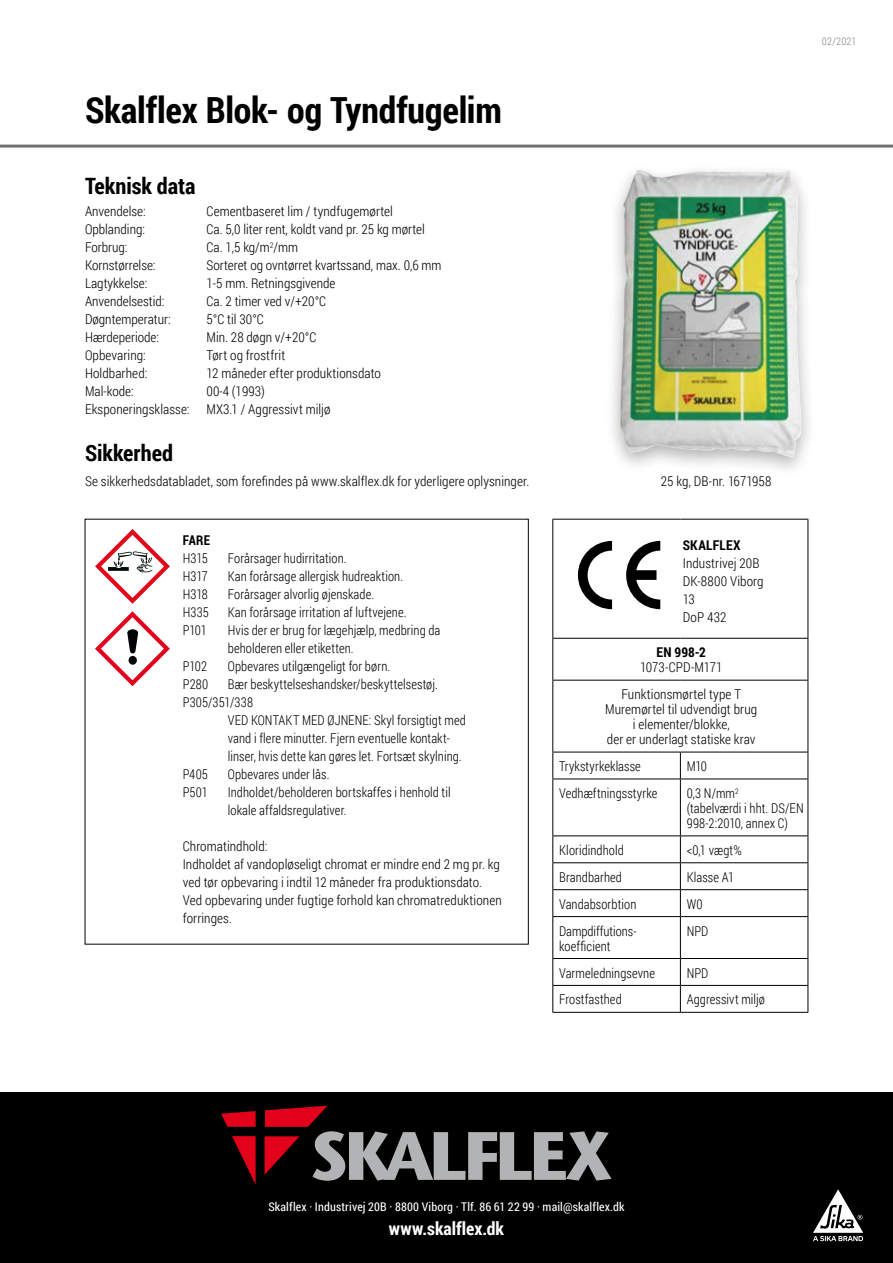
<style>
.page{position:relative;width:893px;height:1263px;background:#fff}
.page>*{position:absolute;margin:0;border:0;box-sizing:border-box;transform-origin:0 0}
.t1{font:700 36px "Roboto Condensed";letter-spacing:-.005em;color:#000}
.t2{font:700 22.5px "Roboto Condensed";color:#000}
.t3{font:700 18px "Roboto Condensed";color:#fff}
.t4{font:300 13.5px/18px "Roboto Condensed";letter-spacing:.005em;color:#000;text-align:center}
.t5{font:300 13.5px/18px "Roboto Condensed";letter-spacing:.005em;color:#000;scale:.95 1}
.t6{font:700 13.5px "Roboto Condensed";letter-spacing:.015em;color:#000}
.t7{font:700 13.5px "Roboto Condensed";letter-spacing:.015em;color:#000;scale:.95 1}
.t8{font:12px "Roboto Condensed";letter-spacing:.015em;color:#fff}
.t9{font:300 10.5px "Roboto Condensed";letter-spacing:.02em;color:#87888a}
</style>
<div class="page">
<div style="left:605px;top:163px;width:211px;height:315px;background:#000;opacity:.3"></div>
<img style="left:621px;top:170px;width:180px;height:287px">
<div style="left:0;top:1093px;width:893px;height:170px;background:#000"></div>
<svg style="left:221px;top:1111px;width:35px;height:16px"></svg>
<svg style="left:232px;top:1136px;width:24px;height:48px"></svg>
<svg style="left:265px;top:1106px;width:346px;height:75px"></svg>
<svg style="left:813px;top:1189px;width:50px;height:52px"></svg>
<hr style="left:0;top:145px;width:893px;height:3px;background:#707172">
<hr style="left:552px;top:519px;width:128px;height:1px;background:#000">
<hr style="left:552px;top:519px;width:1px;height:119px;background:#000">
<hr style="left:680px;top:519px;width:128px;height:1px;background:#000">
<hr style="left:808px;top:519px;width:1px;height:119px;background:#000">
<hr style="left:552px;top:638px;width:128px;height:1px;background:#000">
<hr style="left:552px;top:639px;width:1px;height:41px;background:#000">
<hr style="left:680px;top:638px;width:128px;height:1px;background:#000">
<hr style="left:808px;top:639px;width:1px;height:41px;background:#000">
<hr style="left:552px;top:680px;width:128px;height:1px;background:#000">
<hr style="left:552px;top:680px;width:1px;height:72px;background:#000">
<hr style="left:680px;top:680px;width:128px;height:1px;background:#000">
<hr style="left:808px;top:680px;width:1px;height:72px;background:#000">
<hr style="left:552px;top:752px;width:128px;height:1px;background:#000">
<svg style="left:552px;top:752px;width:1px;height:27px"></svg>
<hr style="left:680px;top:752px;width:128px;height:1px;background:#000">
<svg style="left:680px;top:752px;width:1px;height:27px"></svg>
<svg style="left:808px;top:752px;width:1px;height:27px"></svg>
<hr style="left:552px;top:779px;width:128px;height:1px;background:#000">
<hr style="left:552px;top:779px;width:1px;height:56px;background:#000">
<hr style="left:680px;top:779px;width:128px;height:1px;background:#000">
<hr style="left:680px;top:779px;width:1px;height:56px;background:#000">
<hr style="left:808px;top:779px;width:1px;height:56px;background:#000">
<hr style="left:552px;top:835px;width:128px;height:1px;background:#000">
<hr style="left:680px;top:835px;width:128px;height:1px;background:#000">
<hr style="left:552px;top:862px;width:128px;height:1px;background:#000">
<hr style="left:680px;top:862px;width:128px;height:1px;background:#000">
<hr style="left:552px;top:889px;width:128px;height:1px;background:#000">
<svg style="left:552px;top:836px;width:1px;height:80px"></svg>
<hr style="left:680px;top:889px;width:128px;height:1px;background:#000">
<svg style="left:680px;top:836px;width:1px;height:80px"></svg>
<svg style="left:808px;top:836px;width:1px;height:80px"></svg>
<hr style="left:552px;top:916px;width:128px;height:1px;background:#000">
<hr style="left:552px;top:917px;width:1px;height:41px;background:#000">
<hr style="left:680px;top:916px;width:128px;height:1px;background:#000">
<hr style="left:680px;top:917px;width:1px;height:41px;background:#000">
<hr style="left:808px;top:917px;width:1px;height:41px;background:#000">
<hr style="left:552px;top:958px;width:128px;height:1px;background:#000">
<hr style="left:680px;top:958px;width:128px;height:1px;background:#000">
<hr style="left:552px;top:985px;width:128px;height:1px;background:#000">
<svg style="left:552px;top:959px;width:1px;height:53px"></svg>
<hr style="left:680px;top:985px;width:128px;height:1px;background:#000">
<svg style="left:680px;top:959px;width:1px;height:53px"></svg>
<svg style="left:808px;top:959px;width:1px;height:53px"></svg>
<hr style="left:552px;top:1012px;width:128px;height:1px;background:#000">
<hr style="left:680px;top:1012px;width:128px;height:1px;background:#000">
<svg style="left:578px;top:541px;width:34px;height:68px"></svg>
<svg style="left:626px;top:541px;width:34px;height:68px"></svg>
<svg style="left:95px;top:529px;width:75px;height:75px"></svg>
<svg style="left:95px;top:611px;width:75px;height:75px"></svg>
<h1 class="t1" style="left:85px;top:85px;width:418px">Skalflex Blok- og Tyndfugelim</h1>
<h2 class="t2" style="left:85px;top:170px;width:112px">Teknisk data</h2>
<p class="t4" style="left:85px;top:202px;width:62px">Anvendelse:</p>
<p class="t4" style="left:207px;top:202px;width:188px">Cementbaseret lim / tyndfugemørtel</p>
<p class="t4" style="left:85px;top:220px;width:62px">Opblanding:</p>
<p class="t4" style="left:207px;top:220px;width:220px">Ca. 5,0 liter rent, koldt vand pr. 25 kg mørtel</p>
<p class="t4" style="left:85px;top:238px;width:44px">Forbrug:</p>
<p class="t4" style="left:207px;top:238px;width:93px">Ca. 1,5 kg/m<sup>2</sup>/mm</p>
<p class="t4" style="left:85px;top:256px;width:72px">Kornstørrelse:</p>
<p class="t4" style="left:207px;top:256px;width:237px">Sorteret og ovntørret kvartssand, max. 0,6 mm</p>
<p class="t4" style="left:85px;top:274px;width:64px">Lagtykkelse:</p>
<p class="t4" style="left:207px;top:274px;width:130px">1-5 mm. Retningsgivende</p>
<p class="t4" style="left:85px;top:292px;width:81px">Anvendelsestid:</p>
<p class="t4" style="left:207px;top:292px;width:121px">Ca. 2 timer ved v/+20°C</p>
<p class="t4" style="left:85px;top:310px;width:87px">Døgntemperatur:</p>
<p class="t4" style="left:207px;top:310px;width:59px">5°C til 30°C</p>
<p class="t4" style="left:85px;top:328px;width:76px">Hærdeperiode:</p>
<p class="t4" style="left:207px;top:328px;width:111px">Min. 28 døgn v/+20°C</p>
<p class="t4" style="left:85px;top:346px;width:62px">Opbevaring:</p>
<p class="t4" style="left:207px;top:346px;width:80px">Tørt og frostfrit</p>
<p class="t4" style="left:85px;top:364px;width:64px">Holdbarhed:</p>
<p class="t4" style="left:207px;top:364px;width:176px">12 måneder efter produktionsdato</p>
<p class="t4" style="left:85px;top:382px;width:50px">Mal-kode:</p>
<p class="t4" style="left:207px;top:382px;width:60px">00-4 (1993)</p>
<p class="t4" style="left:85px;top:400px;width:106px">Eksponeringsklasse:</p>
<p class="t4" style="left:207px;top:400px;width:126px">MX3.1 / Aggressivt miljø</p>
<h2 class="t2" style="left:85px;top:437px;width:89px">Sikkerhed</h2>
<p class="t4" style="left:85px;top:472px;width:446px">Se sikkerhedsdatabladet, som forefindes på www.skalflex.dk for yderligere oplysninger.</p>
<p class="t7" style="left:183px;top:530px;width:30px">FARE</p>
<p class="t5" style="left:183px;top:548px;width:28px">H315</p>
<p class="t5" style="left:228px;top:548px;width:127px">Forårsager hudirritation.</p>
<p class="t5" style="left:183px;top:566px;width:28px">H317</p>
<p class="t5" style="left:228px;top:566px;width:186px">Kan forårsage allergisk hudreaktion.</p>
<p class="t5" style="left:183px;top:584px;width:28px">H318</p>
<p class="t5" style="left:228px;top:584px;width:155px">Forårsager alvorlig øjenskade.</p>
<p class="t5" style="left:183px;top:602px;width:29px">H335</p>
<p class="t5" style="left:228px;top:602px;width:189px">Kan forårsage irritation af luftvejene.</p>
<p class="t5" style="left:183px;top:620px;width:27px">P101</p>
<p class="t5" style="left:228px;top:620px;width:225px">Hvis der er brug for lægehjælp, medbring da beholderen eller etiketten.</p>
<p class="t5" style="left:183px;top:656px;width:27px">P102</p>
<p class="t5" style="left:228px;top:656px;width:172px">Opbevares utilgængeligt for børn.</p>
<p class="t5" style="left:183px;top:674px;width:28px">P280</p>
<p class="t5" style="left:183px;top:674px;width:270px;text-indent:45px">Bær beskyttelseshandsker/beskyttelsestøj.<br>P305/351/338</p>
<p class="t5" style="left:228px;top:710px;width:252px">VED KONTAKT MED ØJNENE: Skyl forsigtigt med vand i flere minutter. Fjern eventuelle kontakt&shy;linser, hvis dette kan gøres let. Fortsæt skylning.</p>
<p class="t5" style="left:183px;top:764px;width:28px">P405</p>
<p class="t5" style="left:228px;top:764px;width:108px">Opbevares under lås.</p>
<p class="t5" style="left:183px;top:782px;width:28px">P501</p>
<p class="t5" style="left:228px;top:782px;width:236px">Indholdet/beholderen bortskaffes i henhold til lokale affaldsregulativer.</p>
<p class="t4" style="left:183px;top:836px;width:320px;text-align:left">Chromatindhold:<br>Indholdet af vandopløseligt chromat er mindre end 2 mg pr. kg ved tør opbevaring i indtil 12 måneder fra produktionsdato.<br>Ved opbevaring under fugtige forhold kan chromatreduktionen forringes.</p>
<p class="t9" style="left:822px;top:34px;width:36px">02/2021</p>
<p class="t4" style="left:661px;top:472px;width:112px">25 kg, DB-nr. 1671958</p>
<p class="t6" style="left:683px;top:536px;width:59px">SKALFLEX</p>
<p class="t4" style="left:683px;top:554px;width:82px;text-align:left">Industrivej 20B<br>DK-8800 Viborg<br>13<br>DoP 432</p>
<p class="t6" style="left:657px;top:643px;width:51px">EN 998-2</p>
<p class="t4" style="left:621px;top:654px;width:121px;line-height:26.8px">1073-CPD-M171<br>Funktionsmørtel type T</p>
<p class="t4" style="left:605px;top:701px;width:153px;line-height:15px">Muremørtel til udvendigt brug i elementer/blokke,<br>der er underlagt statiske krav</p>
<p class="t5" style="left:559px;top:757px;width:88px">Trykstyrkeklasse</p>
<p class="t5" style="left:687px;top:757px;width:23px">M10</p>
<p class="t5" style="left:559px;top:784px;width:105px">Vedhæftningsstyrke</p>
<p class="t5" style="left:687px;top:785px;width:125px;line-height:15px">0,3 N/mm<sup>2<br></sup>(tabelværdi i hht. DS/EN<br>998-2:2010, annex C)</p>
<p class="t5" style="left:559px;top:841px;width:69px">Kloridindhold</p>
<p class="t5" style="left:687px;top:841px;width:59px">&lt;0,1 vægt%</p>
<p class="t5" style="left:559px;top:867px;width:68px">Brandbarhed</p>
<p class="t5" style="left:687px;top:867px;width:51px">Klasse A1</p>
<p class="t5" style="left:559px;top:894px;width:83px">Vandabsorbtion</p>
<p class="t5" style="left:687px;top:894px;width:18px">W0</p>
<p class="t5" style="left:559px;top:923px;width:83px;line-height:15px">Dampdiffutions&shy;koefficient</p>
<p class="t5" style="left:687px;top:921px;width:24px">NPD</p>
<p class="t5" style="left:559px;top:963px;width:102px">Varmeledningsevne</p>
<p class="t5" style="left:687px;top:963px;width:24px">NPD</p>
<p class="t5" style="left:559px;top:990px;width:67px">Frostfasthed</p>
<p class="t5" style="left:687px;top:990px;width:84px">Aggressivt miljø</p>
<p class="t8" style="left:268px;top:1198px;width:358px">Skalflex · Industrivej 20B · 8800 Viborg · Tlf. 86 61 22 99 · mail@skalflex.dk</p>
<h3 class="t3" style="left:389px;top:1215px;width:117px">www.skalflex.dk</h3>
</div>
